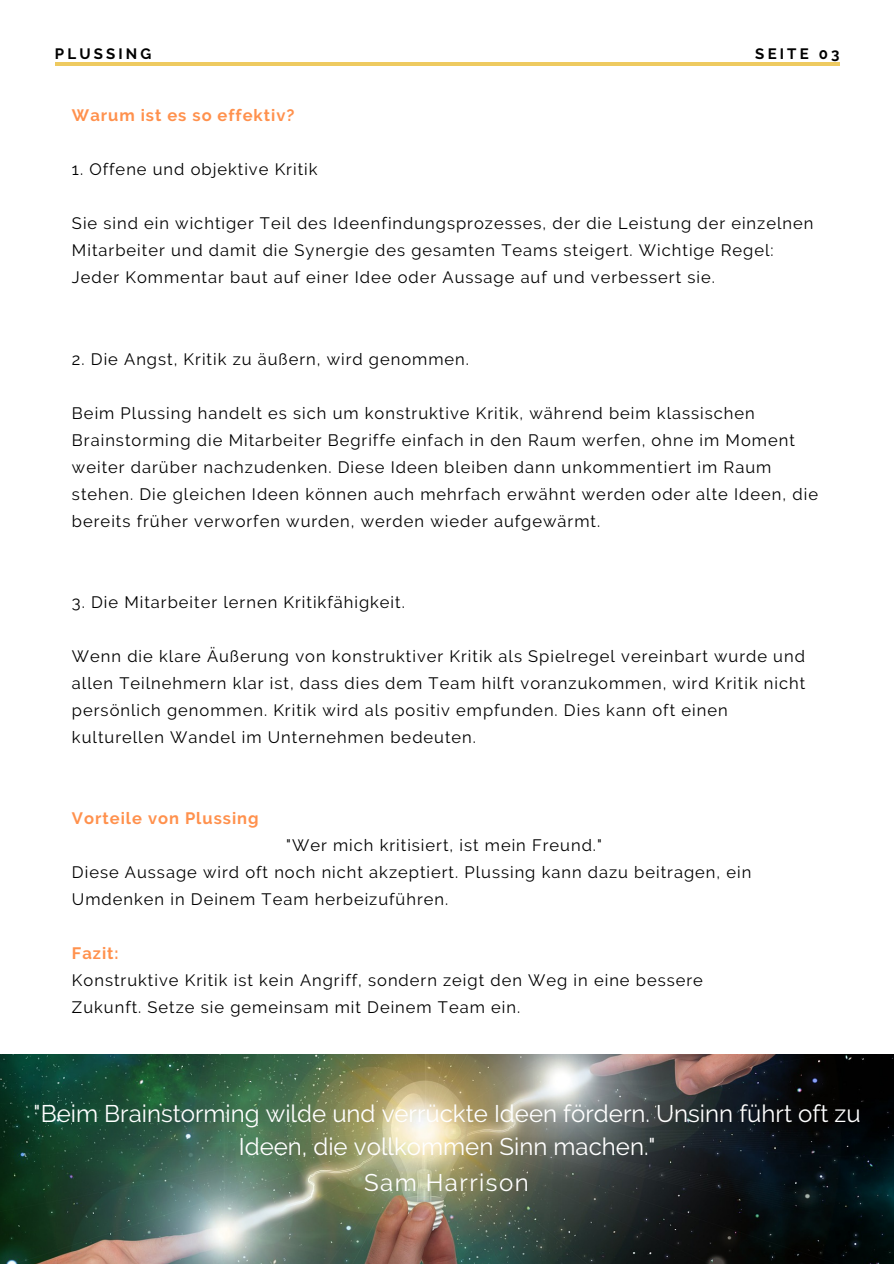
<style>
.page{position:relative;width:894px;height:1264px;background:#fff}
.page>*{position:absolute;margin:0;border:0;box-sizing:border-box;transform-origin:0 0}
.t1{font:24px/32.7px "Raleway";color:#fff;text-align:center}
.t2{font:24px "Raleway";letter-spacing:.06em;color:#fff}
.t3{font:16.5px/27px "Raleway";letter-spacing:.06em;color:#000}
.t4{font:700 16.5px "Raleway";letter-spacing:.06em;color:#ff914d}
.t5{font:700 15px "Raleway";letter-spacing:.21em;color:#000}
</style>
<div class="page">
<hr style="left:55px;top:62px;width:784px;height:4px;background:#eeca60">
<img style="left:0;top:1054px;width:893px;height:209px">
<p class="t5" style="left:55px;top:45px;width:98px">PLUSSING</p>
<p class="t5" style="left:755px;top:45px;width:86px">SEITE 03</p>
<p class="t4" style="left:72px;top:106px;width:224px">Warum ist es so effektiv?</p>
<p class="t3" style="left:72px;top:156px;width:247px">1. Offene und objektive Kritik</p>
<p class="t3" style="left:72px;top:210px;width:742px">Sie sind ein wichtiger Teil des Ideenfindungsprozesses, der die Leistung der einzelnen<br>Mitarbeiter und damit die Synergie des gesamten Teams steigert. Wichtige Regel:<br>Jeder Kommentar baut auf einer Idee oder Aussage auf und verbessert sie.</p>
<p class="t3" style="left:72px;top:345px;width:398px">2. Die Angst, Kritik zu äußern, wird genommen.</p>
<p class="t3" style="left:72px;top:399px;width:747px">Beim Plussing handelt es sich um konstruktive Kritik, während beim klassischen Brainstorming die Mitarbeiter Begriffe einfach in den Raum werfen, ohne im Moment weiter darüber nachzudenken. Diese Ideen bleiben dann unkommentiert im Raum stehen. Die gleichen Ideen können auch mehrfach erwähnt werden oder alte Ideen, die bereits früher verworfen wurden, werden wieder aufgewärmt.</p>
<p class="t3" style="left:72px;top:588px;width:334px">3. Die Mitarbeiter lernen Kritikfähigkeit.</p>
<p class="t3" style="left:72px;top:642px;width:734px">Wenn die klare Äußerung von konstruktiver Kritik als Spielregel vereinbart wurde und allen Teilnehmern klar ist, dass dies dem Team hilft voranzukommen, wird Kritik nicht persönlich genommen. Kritik wird als positiv empfunden. Dies kann oft einen kulturellen Wandel im Unternehmen bedeuten.</p>
<p class="t4" style="left:72px;top:808px;width:188px">Vorteile von Plussing</p>
<p class="t3" style="left:286px;top:831px;width:317px">"Wer mich kritisiert, ist mein Freund."</p>
<p class="t3" style="left:72px;top:858px;width:680px">Diese Aussage wird oft noch nicht akzeptiert. Plussing kann dazu beitragen, ein<br>Umdenken in Deinem Team herbeizuführen.</p>
<p class="t4" style="left:72px;top:943px;width:48px">Fazit:</p>
<p class="t3" style="left:72px;top:967px;width:632px">Konstruktive Kritik ist kein Angriff, sondern zeigt den Weg in eine bessere</p>
<p class="t3" style="left:72px;top:994px;width:449px">Zukunft. Setze sie gemeinsam mit Deinem Team ein.</p>
<p class="t1" style="left:34px;top:1097px;width:828px">"Beim Brainstorming wilde und verrückte Ideen fördern. Unsinn führt oft zu<br>Ideen, die vollkommen Sinn machen."</p>
<p class="t2" style="left:364px;top:1168px;width:166px">Sam Harrison</p>
</div>
